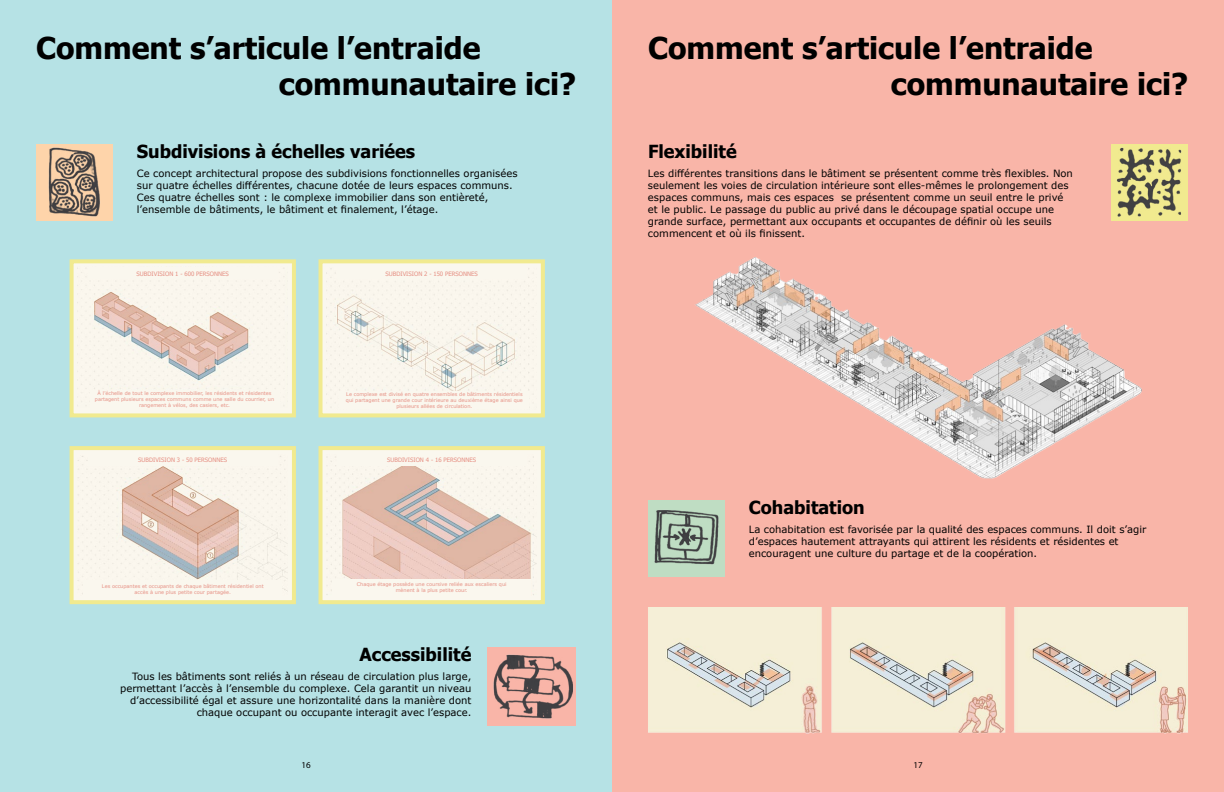
<style>
.page{position:relative;width:1224px;height:792px;background:#fff}
.page>*{position:absolute;margin:0;border:0;box-sizing:border-box;transform-origin:0 0}
.t1{font:700 30px/36px "Tahoma";color:#000}
.t2{font:700 18px "Tahoma";color:#000}
.t3{font:10px/12px "Verdana";color:#000}
.t4{font:9px "Myriad Pro";color:#000}
.t5{font:6px "Tahoma";color:#e69084}
.t6{font:5px/6px "Verdana";color:#e69084;text-align:center}
.s1{font-style:inherit}
</style>
<div class="page">
<div style="left:612px;top:0;width:612px;height:792px;background:#f9b5a8"></div>
<div style="left:0;top:0;width:612px;height:792px;background:#b6e2e5"></div>
<div style="left:319px;top:259px;width:226px;height:158px;background:#faf7ee;border:4px solid #f1ea8f"></div>
<div style="left:70px;top:259px;width:226px;height:158px;background:#faf7ee;border:4px solid #f1ea8f"></div>
<div style="left:319px;top:446px;width:226px;height:158px;background:#faf7ee;border:4px solid #f1ea8f"></div>
<div style="left:70px;top:446px;width:226px;height:158px;background:#faf7ee;border:4px solid #f1ea8f"></div>
<img style="left:81px;top:272px;width:203px;height:130px">
<img style="left:78px;top:456px;width:210px;height:138px">
<img style="left:330px;top:268px;width:204px;height:131px">
<img style="left:327px;top:456px;width:210px;height:139px">
<img style="left:695px;top:258px;width:447px;height:221px">
<img style="left:648px;top:607px;width:540px;height:127px">
<img style="left:487px;top:647px;width:89px;height:79px">
<img style="left:1111px;top:144px;width:77px;height:77px">
<img style="left:648px;top:500px;width:77px;height:76px">
<img style="left:36px;top:144px;width:77px;height:77px">
<div style="left:88px;top:454px;width:189px;height:12px;background:#faf7ee"></div>
<div style="left:88px;top:268px;width:189px;height:11px;background:#faf7ee"></div>
<div style="left:337px;top:268px;width:189px;height:11px;background:#faf7ee"></div>
<div style="left:337px;top:454px;width:189px;height:12px;background:#faf7ee"></div>
<div style="left:90px;top:390px;width:189px;height:18px;background:#faf7ee"></div>
<div style="left:340px;top:392px;width:189px;height:17px;background:#faf7ee"></div>
<div style="left:333px;top:579px;width:198px;height:17px;background:#faf7ee"></div>
<div style="left:84px;top:580px;width:198px;height:17px;background:#faf7ee"></div>
<h1 class="t1" style="left:279px;top:31px;width:299px;text-indent:-243px">Comment s’articule l’entraide communautaire ici?</h1>
<h1 class="t1" style="left:891px;top:31px;width:299px;text-indent:-243px">Comment s’articule l’entraide communautaire ici?</h1>
<h2 class="t2" style="left:137px;top:139px;width:280px"><span class="s1">S</span>ubdivisions à échelles variées</h2>
<h2 class="t2" style="left:648px;top:139px;width:90px">Flexibilité</h2>
<p class="t3" style="left:137px;top:167px;width:382px">Ce concept architectural propose des subdivisions fonctionnelles organisées sur quatre échelles différentes, chacune dotée de leurs espaces communs.<br>Ces quatre échelles sont : le complexe immobilier dans son entièreté, l’ensemble de bâtiments, le bâtiment et finalement, l’étage.</p>
<p class="t5" style="left:137px;top:270px;width:64px">SUBDIVISION 1 - 600 PERS</p>
<p class="t5" style="left:210px;top:270px;width:17px">ONNES</p>
<p class="t5" style="left:386px;top:270px;width:64px">SUBDIVISION 2 - 150 PERS</p>
<p class="t5" style="left:459px;top:270px;width:17px">ONNES</p>
<p class="t6" style="left:95px;top:390px;width:181px">À l’échelle de tout le complexe immobilier, les résidents et résidentes partagent plusieurs espaces communs comme une salle du courrier, un rangement à vélos, des casiers, etc.</p>
<p class="t6" style="left:346px;top:391px;width:179px">Le complexe est divisé en quatre ensembles de bâtiments résidentiels qui partagent une grande cour intérieure au deuxième étage ainsi que plusieurs allées de circulation.</p>
<p class="t5" style="left:138px;top:456px;width:61px">SUBDIVISION 3 - 50 PERS</p>
<p class="t5" style="left:208px;top:456px;width:17px">ONNES</p>
<p class="t6" style="left:102px;top:583px;width:163px">Les occupantes et occupants de chaque bâtiment résidentiel ont accès à une plus petite cour partagée.</p>
<p class="t5" style="left:387px;top:456px;width:61px">SUBDIVISION 4 - 16 PERS</p>
<p class="t5" style="left:457px;top:456px;width:17px">ONNES</p>
<p class="t6" style="left:357px;top:581px;width:151px">Chaque étage possède une coursive reliée aux escaliers qui mènent à la plus petite cour.</p>
<h2 class="t2" style="left:360px;top:642px;width:113px">Accessibilité</h2>
<p class="t3" style="left:120px;top:670px;width:353px;text-align:right">Tous les bâtiments sont reliés à un réseau de circulation plus large, permettant l’accès à l’ensemble du complexe. Cela garantit un niveau d’accessibilité égal et assure une horizontalité dans la manière dont chaque occupant ou occupante interagit avec l’espace.</p>
<p class="t3" style="left:648px;top:167px;width:426px">Les différentes transitions dans le bâtiment se présentent comme très flexibles. Non seulement les voies de circulation intérieure sont elles-mêmes le prolongement des espaces communs, mais ces espaces se présentent comme un seuil entre le privé et le public. Le passage du public au privé dans le découpage spatial occupe une grande surface, permettant aux occupants et occupantes de définir où les seuils commencent et où ils finissent.</p>
<h2 class="t2" style="left:749px;top:494px;width:118px">Cohabitation</h2>
<p class="t3" style="left:749px;top:523px;width:399px">La cohabitation est favorisée par la qualité des espaces communs. Il doit s’agir d’espaces hautement attrayants qui attirent les résidents et résidentes et encouragent une culture du partage et de la coopération.</p>
<p class="t4" style="left:301px;top:759px;width:11px">16</p>
<p class="t4" style="left:913px;top:759px;width:11px">17</p>
</div>
